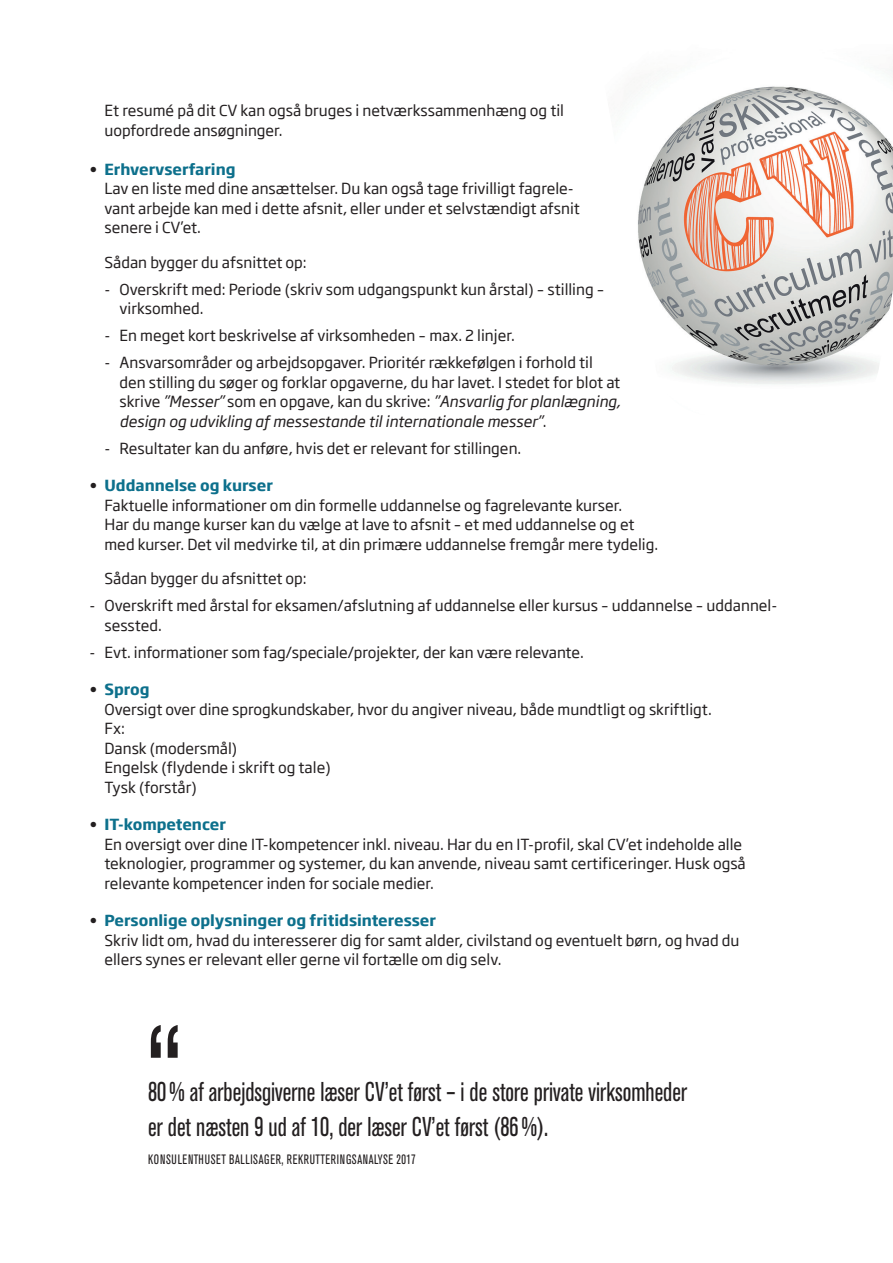
<style>
.page{position:relative;width:893px;height:1263px;background:#fff}
.page>*{position:absolute;margin:0;border:0;box-sizing:border-box;transform-origin:0 0}
.t1{font:condensed 128.85px "Akzidenz Grotesk BE";color:#231f20;scale:.9 1}
.t2{font:condensed 27px/34.5px "Akzidenz Grotesk BE";color:#231f20;scale:.9 1}
.t3{font:15px/19.5px "Soho Gothic Std";color:#231f20}
.t4{font:condensed 13.5px "Akzidenz Grotesk BE";letter-spacing:.05em;color:#231f20;scale:.9 1}
.s1{font-weight:700;color:#0d708c}
.s2{font-style:italic}
</style>
<div class="page">
<img style="left:638px;top:70px;width:255px;height:315px">
<p class="t3" style="left:104px;top:101px;width:461px">Et resumé på dit CV kan også bruges i netværkssammenhæng og til uopfordrede ansøgninger.</p>
<p class="t3" style="left:104px;top:160px;width:477px;text-indent:-15px">• <span class="s1">Erhvervserfaring<br></span>Lav en liste med dine ansættelser. Du kan også tage frivilligt fagrele&shy;vant arbejde kan med i dette afsnit, eller under et selvstændigt afsnit senere i CV’et.</p>
<p class="t3" style="left:104px;top:253px;width:204px">Sådan bygger du afsnittet op:</p>
<p class="t3" style="left:119px;top:280px;width:486px;text-indent:-15px">- Overskrift med: Periode (skriv som udgangspunkt kun årstal) – stilling – virksomhed.</p>
<p class="t3" style="left:104px;top:326px;width:412px">- En meget kort beskrivelse af virksomheden – max. 2 linjer.</p>
<p class="t3" style="left:119px;top:353px;width:503px;text-indent:-15px">- Ansvarsområder og arbejdsopgaver. Prioritér rækkefølgen i forhold til den stilling du søger og forklar opgaverne, du har lavet. I stedet for blot at skrive <span class="s2">”Messer”</span> som en opgave, kan du skrive: <span class="s2">”Ansvarlig for planlægning, design og udvikling af messestande til internationale messer”</span>.</p>
<p class="t3" style="left:104px;top:439px;width:418px">- Resultater kan du anføre, hvis det er relevant for stillingen.</p>
<p class="t3" style="left:104px;top:476px;width:555px;text-indent:-15px">• <span class="s1">Uddannelse og kurser<br></span>Faktuelle informationer om din formelle uddannelse og fagrelevante kurser.<br>Har du mange kurser kan du vælge at lave to afsnit – et med uddannelse og et med kurser. Det vil medvirke til, at din primære uddannelse fremgår mere tydelig.</p>
<p class="t3" style="left:104px;top:569px;width:204px">Sådan bygger du afsnittet op:</p>
<p class="t3" style="left:104px;top:596px;width:674px;text-indent:-15px">- Overskrift med årstal for eksamen/afslutning af uddannelse eller kursus – uddannelse – uddannel&shy;sessted.</p>
<p class="t3" style="left:89px;top:643px;width:496px">- Evt. informationer som fag/speciale/projekter, der kan være relevante.</p>
<p class="t3" style="left:104px;top:680px;width:609px;text-indent:-15px">• <span class="s1">Sprog<br></span>Oversigt over dine sprogkundskaber, hvor du angiver niveau, både mundtligt og skriftligt.<br>Fx:<br>Dansk (modersmål)<br>Engelsk (flydende i skrift og tale)<br>Tysk (forstår)</p>
<p class="t3" style="left:104px;top:815px;width:643px;text-indent:-15px">• <span class="s1">IT-kompetencer<br></span>En oversigt over dine IT-kompetencer inkl. niveau. Har du en IT-profil, skal CV’et indeholde alle teknologier, programmer og systemer, du kan anvende, niveau samt certificeringer. Husk også relevante kompetencer inden for sociale medier.</p>
<p class="t3" style="left:104px;top:911px;width:637px;text-indent:-15px">• <span class="s1">Personlige oplysninger og fritidsinteresser<br></span>Skriv lidt om, hvad du interesserer dig for samt alder, civilstand og eventuelt børn, og hvad du ellers synes er relevant eller gerne vil fortælle om dig selv.</p>
<h1 class="t1" style="left:146px;top:999px;width:42px">“</h1>
<h2 class="t2" style="left:148px;top:1075px;width:600px">80 % af arbejdsgiverne læser CV’et først – i de store private virksomheder er det næsten 9 ud af 10, der læser CV’et først (86 %).</h2>
<p class="t4" style="left:148px;top:1152px;width:299px">KONSULENTHUSET BALLISAGER, REKRUTTERINGSANALYSE 2017</p>
</div>
